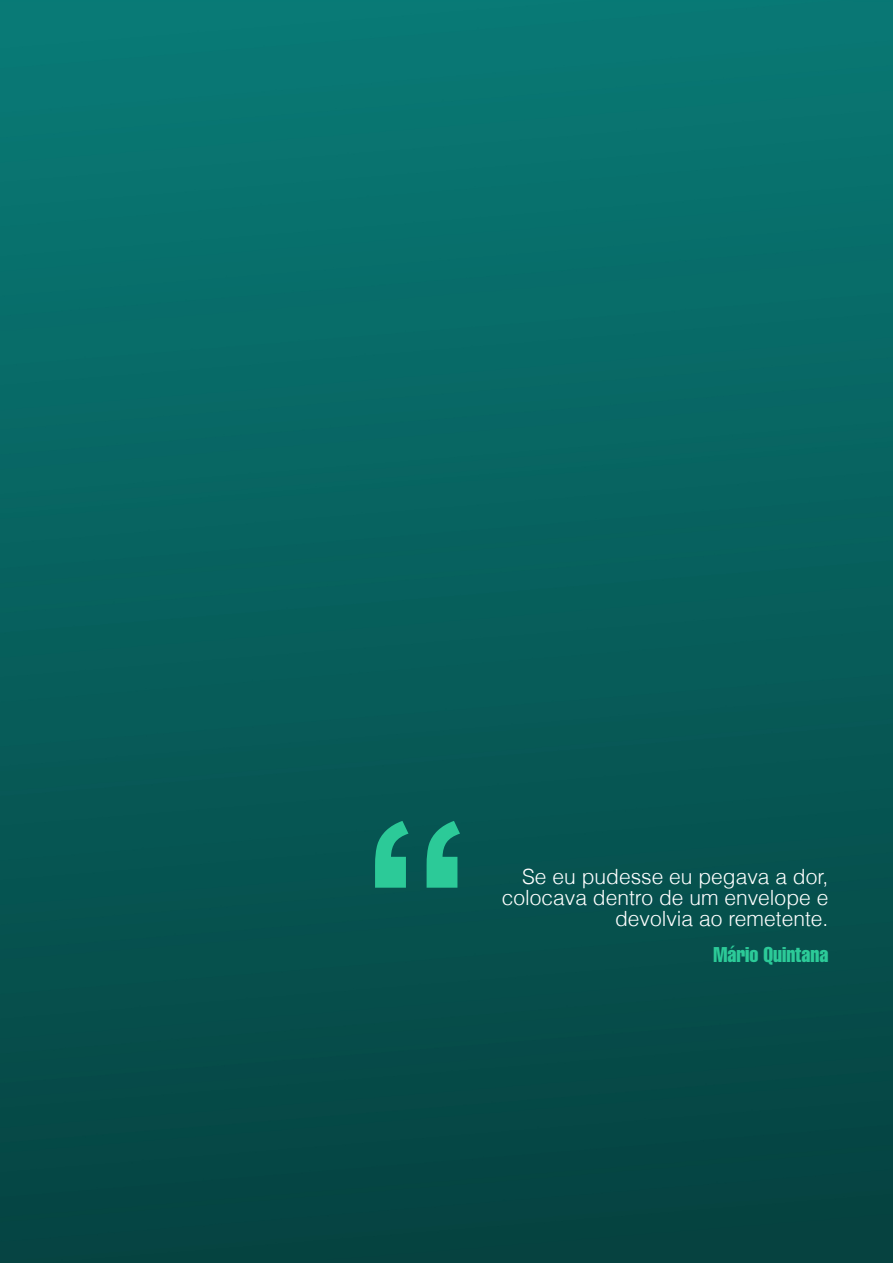
<style>
.page{position:relative;width:893px;height:1263px;background:#fff}
.page>*{position:absolute;margin:0;border:0;box-sizing:border-box;transform-origin:0 0}
.t1{font:700 225px "Arial";color:#2cca98}
.t2{font:300 21px/21px "Helvetica";color:#fff;text-align:right}
.t3{font:extra-condensed 21px "Helvetica";color:#2cca98}
</style>
<div class="page">
<img style="left:0;top:0;width:893px;height:1263px">
<h1 class="t1" style="left:361px;top:746px;width:114px">“</h1>
<p class="t2" style="left:502px;top:866px;width:328px">Se eu pudesse eu pegava a dor, colocava dentro de um envelope e devolvia ao remetente.</p>
<p class="t3" style="left:713px;top:941px;width:116px">Mário Quintana</p>
</div>
